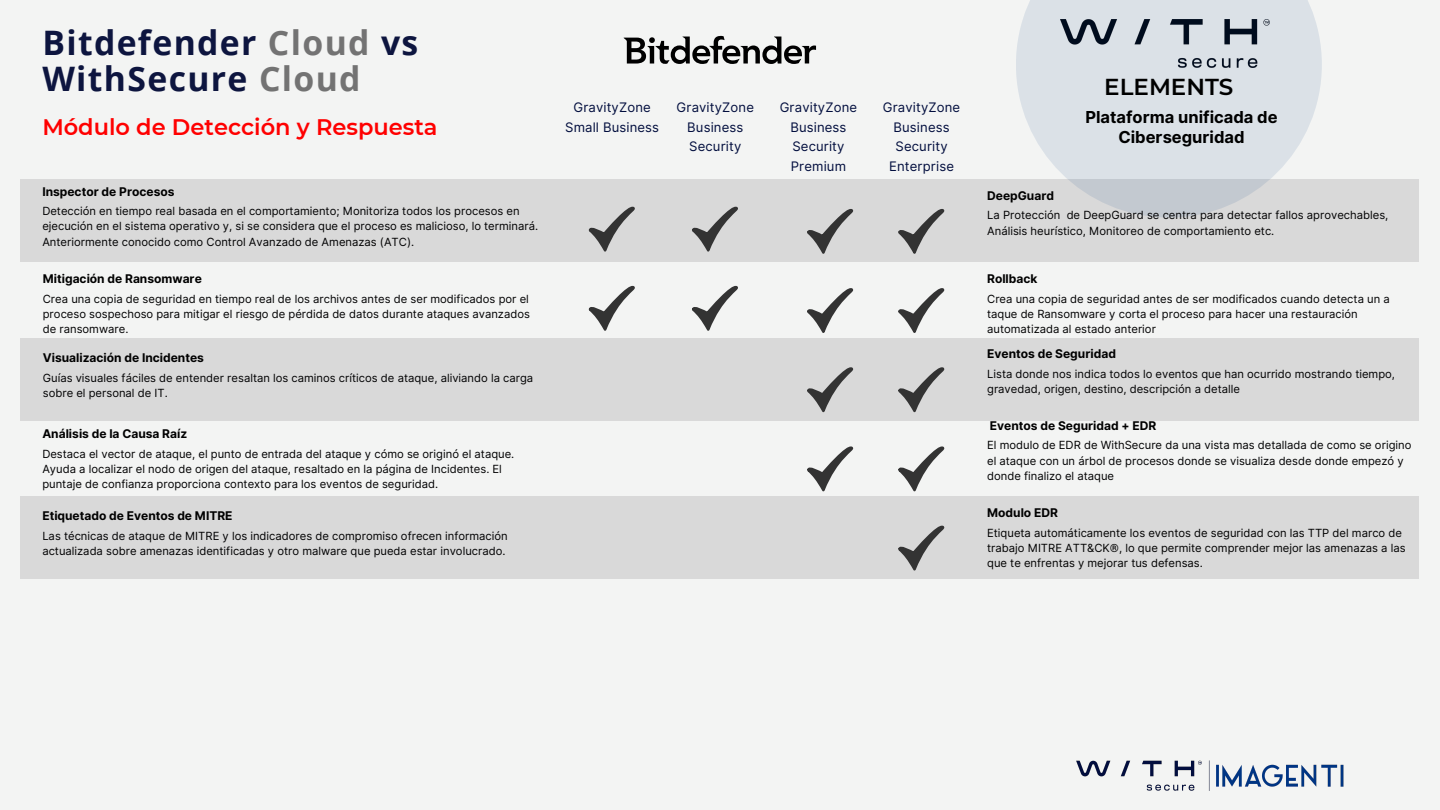
<style>
.page{position:relative;width:1440px;height:810px;background:#f3f4f3}
.page>*{position:absolute;margin:0;border:0;box-sizing:border-box;transform-origin:0 0}
.t1{font:700 33.75px/36.6px "Open Sans";letter-spacing:.04em;color:#0d153f}
.t2{font:600 23.02px "Montserrat";color:#000}
.t3{font:600 22.5px "Montserrat";color:#f00}
.t4{font:700 16.5px/19.6px "Inter";color:#000;text-align:center}
.t5{font:13.12px/19.6px "Inter";letter-spacing:.01em;color:#020e3e;text-align:center}
.t6{font:700 12px "Inter";color:#000}
.t7{font:11.25px/15.1px "Inter";color:#000001}
.t8{font:11.25px/15.1px "Inter";color:#000}
.s1{color:#737373}
</style>
<div class="page">
<img style="left:1076px;top:760px;width:268px;height:31px">
<div style="left:20px;top:180px;width:1398px;height:82px;background:#d9d9d9"></div>
<div style="left:20px;top:338px;width:1398px;height:82px;background:#d9d9d9"></div>
<div style="left:20px;top:496px;width:1398px;height:83px;background:#d9d9d9"></div>
<svg style="left:624px;top:36px;width:192px;height:28px"></svg>
<svg style="left:1016px;top:0;width:306px;height:218px;fill:#dbe1e7"></svg>
<img style="left:1061px;top:20px;width:216px;height:47px">
<svg style="left:692px;top:206px;width:46px;height:46px"></svg>
<svg style="left:692px;top:285px;width:46px;height:46px"></svg>
<svg style="left:807px;top:209px;width:47px;height:45px"></svg>
<svg style="left:807px;top:288px;width:47px;height:45px"></svg>
<svg style="left:807px;top:367px;width:47px;height:45px"></svg>
<svg style="left:807px;top:446px;width:47px;height:45px"></svg>
<svg style="left:898px;top:209px;width:47px;height:45px"></svg>
<svg style="left:898px;top:288px;width:47px;height:45px"></svg>
<svg style="left:898px;top:367px;width:47px;height:45px"></svg>
<svg style="left:898px;top:446px;width:47px;height:45px"></svg>
<svg style="left:898px;top:525px;width:47px;height:46px"></svg>
<svg style="left:589px;top:206px;width:46px;height:46px"></svg>
<svg style="left:589px;top:285px;width:46px;height:46px"></svg>
<h1 class="t1" style="left:42px;top:23px;width:378px">Bitdefender <span class="s1">Cloud</span> vs<br>WithSecure <span class="s1">Cloud</span></h1>
<h3 class="t3" style="left:42px;top:113px;width:397px">Módulo de Detección y Respuesta</h3>
<p class="t6" style="left:42px;top:184px;width:134px">Inspector de Procesos</p>
<p class="t7" style="left:42px;top:204px;width:497px">Detección en tiempo real basada en el comportamiento; Monitoriza todos los procesos en ejecución en el sistema operativo y, si se considera que el proceso es malicioso, lo terminará.<br>Anteriormente conocido como Control Avanzado de Amenazas (ATC).</p>
<p class="t6" style="left:43px;top:272px;width:161px">Mitigación de Ransomware</p>
<p class="t7" style="left:43px;top:291px;width:489px;text-align:justify">Crea una copia de seguridad en tiempo real de los archivos antes de ser modificados por el proceso sospechoso para mitigar el riesgo de pérdida de datos durante ataques avanzados de ransomware.</p>
<p class="t6" style="left:43px;top:351px;width:163px">Visualización de Incidentes</p>
<p class="t7" style="left:43px;top:370px;width:492px">Guías visuales fáciles de entender resaltan los caminos críticos de ataque, aliviando la carga sobre el personal de IT.</p>
<p class="t6" style="left:42px;top:427px;width:146px">Análisis de la Causa Raíz</p>
<p class="t7" style="left:42px;top:446px;width:474px">Destaca el vector de ataque, el punto de entrada del ataque y cómo se originó el ataque.<br>Ayuda a localizar el nodo de origen del ataque, resaltado en la página de Incidentes. El puntaje de confianza proporciona contexto para los eventos de seguridad.</p>
<p class="t6" style="left:42px;top:508px;width:192px">Etiquetado de Eventos de MITRE</p>
<p class="t7" style="left:42px;top:528px;width:467px">Las técnicas de ataque de MITRE y los indicadores de compromiso ofrecen información actualizada sobre amenazas identificadas y otro malware que pueda estar involucrado.</p>
<p class="t5" style="left:565px;top:97px;width:95px">GravityZone<br>Small Business</p>
<p class="t5" style="left:677px;top:97px;width:79px">GravityZone<br>Business<br>Security</p>
<p class="t5" style="left:780px;top:97px;width:79px">GravityZone<br>Business<br>Security<br>Premium</p>
<p class="t5" style="left:883px;top:97px;width:79px">GravityZone<br>Business<br>Security<br>Enterprise</p>
<p class="t6" style="left:987px;top:188px;width:68px">DeepGuard</p>
<h2 class="t2" style="left:1104px;top:73px;width:131px">ELEMENTS</h2>
<h3 class="t4" style="left:1085px;top:107px;width:194px">Plataforma unificada de<br>Ciberseguridad</h3>
<p class="t7" style="left:987px;top:207px;width:403px;line-height:15.8px">La Protección de DeepGuard se centra para detectar fallos aprovechables,<br>Análisis heurístico, Monitoreo de comportamiento etc.</p>
<p class="t6" style="left:987px;top:272px;width:52px">Rollback</p>
<p class="t7" style="left:987px;top:291px;width:404px">Crea una copia de seguridad antes de ser modificados cuando detecta un a taque de Ransomware y corta el proceso para hacer una restauración automatizada al estado anterior</p>
<p class="t6" style="left:987px;top:346px;width:130px">Eventos de Seguridad</p>
<p class="t7" style="left:987px;top:366px;width:409px">Lista donde nos indica todos lo eventos que han ocurrido mostrando tiempo, gravedad, origen, destino, descripción a detalle</p>
<p class="t6" style="left:990px;top:418px;width:168px">Eventos de Seguridad + EDR</p>
<p class="t7" style="left:987px;top:438px;width:426px">El modulo de EDR de WithSecure da una vista mas detallada de como se origino el ataque con un árbol de procesos donde se visualiza desde donde empezó y donde finalizo el ataque</p>
<p class="t6" style="left:987px;top:506px;width:72px">Modulo EDR</p>
<p class="t8" style="left:987px;top:525px;width:420px">Etiqueta automáticamente los eventos de seguridad con las TTP del marco de trabajo MITRE ATT&amp;CK®, lo que permite comprender mejor las amenazas a las que te enfrentas y mejorar tus defensas.</p>
</div>
